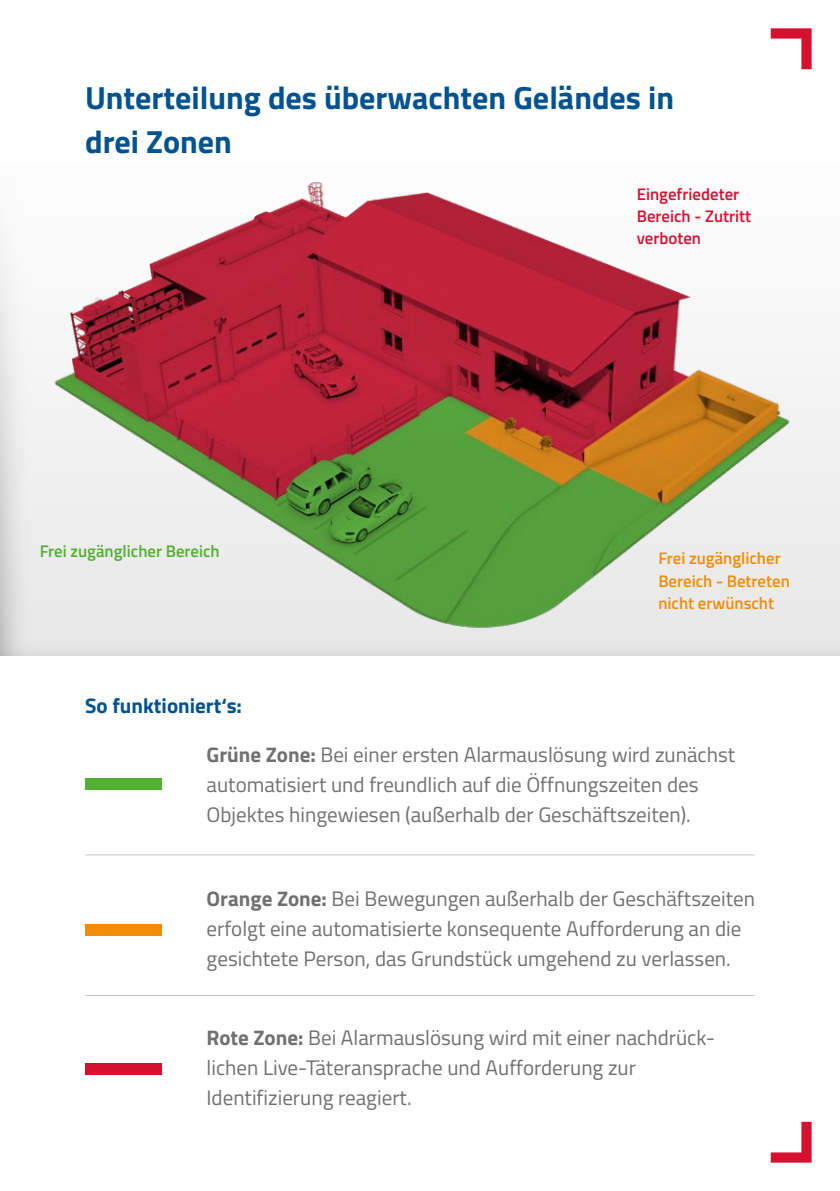
<style>
.page{position:relative;width:840px;height:1191px;background:#fff}
.page>*{position:absolute;margin:0;border:0;box-sizing:border-box;transform-origin:0 0}
.t1{font:700 32px/44px "Titillium";color:#005291}
.t2{font:21px/30px "Titillium";color:#70706f}
.t3{font:700 21px "Titillium";color:#005291}
.t4{font:600 16.8px/22.4px "Titillium";color:#f28c06}
.t5{font:600 16.8px/22.4px "Titillium";color:#d61130}
.t6{font:600 16.8px "Titillium";color:#53af32}
.s1{font-weight:700}
</style>
<div class="page">
<div style="left:0;top:161px;width:839px;height:497px;background:#1d1d1b;opacity:.75"></div>
<svg style="left:770px;top:28px;width:41px;height:41px"></svg>
<svg style="left:770px;top:1121px;width:41px;height:41px"></svg>
<div style="left:85px;top:778px;width:76px;height:12px;background:#53af32"></div>
<div style="left:85px;top:924px;width:76px;height:12px;background:#f28c06"></div>
<div style="left:85px;top:1063px;width:76px;height:11px;background:#d61130"></div>
<img style="left:50px;top:161px;width:789px;height:481px">
<hr style="left:85px;top:854px;width:669px;height:1px;background:#c4c4c3">
<hr style="left:85px;top:995px;width:669px;height:1px;background:#c4c4c3">
<h1 class="t1" style="left:85px;top:74px;width:590px">Unterteilung des überwachten Geländes in drei Zonen</h1>
<p class="t6" style="left:40px;top:538px;width:181px">Frei zugänglicher Bereich</p>
<p class="t3" style="left:85px;top:690px;width:158px">So funktioniert‘s:</p>
<p class="t5" style="left:636px;top:182px;width:116px">Eingefriedeter<br>Bereich - Zutritt verboten</p>
<p class="t4" style="left:658px;top:546px;width:133px">Frei zugänglicher<br>Bereich - Betreten nicht erwünscht</p>
<p class="t2" style="left:206px;top:738px;width:530px"><span class="s1">Grüne Zone:</span> Bei einer ersten Alarmauslösung wird zunächst automatisiert und freundlich auf die Öffnungszeiten des<br>Objektes hingewiesen (außerhalb der Geschäftszeiten).</p>
<p class="t2" style="left:206px;top:882px;width:549px"><span class="s1">Orange Zone:</span> Bei Bewegungen außerhalb der Geschäftszeiten erfolgt eine automatisierte konsequente Aufforderung an die gesichtete Person, das Grundstück umgehend zu verlassen.</p>
<p class="t2" style="left:206px;top:1021px;width:509px"><span class="s1">Rote Zone:</span> Bei Alarmauslösung wird mit einer nachdrück&shy;lichen Live-Täteransprache und Aufforderung zur<br>Identifizierung reagiert.</p>
</div>
